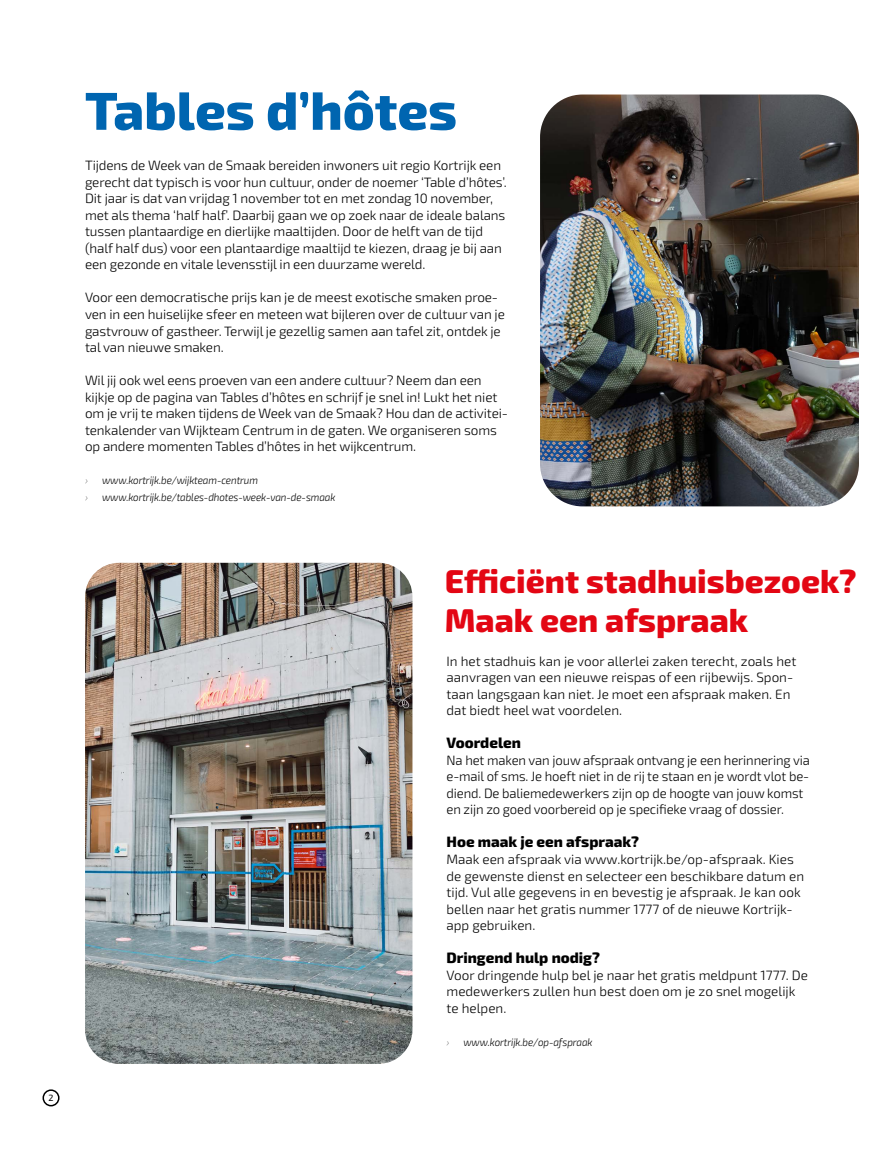
<style>
.page{position:relative;width:893px;height:1149px;background:#fff}
.page>*{position:absolute;margin:0;border:0;box-sizing:border-box;transform-origin:0 0}
.t1{font:800 53.4px "Exo 2";color:#0065b0}
.t2{font:800 33px/39px "Exo 2";color:#e30613}
.t3{font:800 15px "Exo 2";color:#000}
.t4{font:300 13.5px/16.5px "Exo 2";letter-spacing:-.01em;color:#000}
.t5{font:italic 300 10.95px "Exo 2";letter-spacing:-.01em;color:#000;scale:.9 1}
.t6{font:italic 100 10.95px "Exo 2";color:#000;scale:.9 1}
.t7{font:9px "Exo 2";color:#000}
</style>
<div class="page">
<div style="left:43px;top:1089px;width:17px;height:17px;border:2px solid #000;border-radius:50%"></div>
<img style="left:540px;top:94px;width:319px;height:412px">
<img style="left:85px;top:562px;width:327px;height:501px">
<p class="t7" style="left:48px;top:1090px;width:7px">2</p>
<h1 class="t1" style="left:85px;top:69px;width:373px">Tables d’hôtes</h1>
<p class="t4" style="left:85px;top:157px;width:423px">Tijdens de Week van de Smaak bereiden inwoners uit regio Kortrijk een gerecht dat typisch is voor hun cultuur, onder de noemer ‘Table d’hôtes’.<br>Dit jaar is dat van vrijdag 1 november tot en met zondag 10 november, met als thema ‘half half’. Daarbij gaan we op zoek naar de ideale balans tussen plantaardige en dierlijke maaltijden. Door de helft van de tijd (half half dus) voor een plantaardige maaltijd te kiezen, draag je bij aan een gezonde en vitale levensstijl in een duurzame wereld.</p>
<p class="t4" style="left:85px;top:289px;width:421px">Voor een democratische prijs kan je de meest exotische smaken proe&shy;ven in een huiselijke sfeer en meteen wat bijleren over de cultuur van je gastvrouw of gastheer. Terwijl je gezellig samen aan tafel zit, ontdek je tal van nieuwe smaken.</p>
<p class="t4" style="left:85px;top:371px;width:425px">Wil jij ook wel eens proeven van een andere cultuur? Neem dan een kijkje op de pagina van Tables d’hôtes en schrijf je snel in! Lukt het niet om je vrij te maken tijdens de Week van de Smaak? Hou dan de activitei&shy;tenkalender van Wijkteam Centrum in de gaten. We organiseren soms op andere momenten Tables d’hôtes in het wijkcentrum.</p>
<p class="t6" style="left:85px;top:473px;width:5px">›</p>
<p class="t5" style="left:102px;top:472px;width:175px">www.kortrijk.be/wijkteam-centrum</p>
<p class="t6" style="left:85px;top:489px;width:5px">›</p>
<p class="t5" style="left:102px;top:489px;width:261px">www.kortrijk.be/tables-dhotes-week-van-de-smaak</p>
<h2 class="t2" style="left:445px;top:560px;width:413px">Efficiënt stadhuisbezoek?<br>Maak een afspraak</h2>
<p class="t4" style="left:446px;top:652px;width:351px">In het stadhuis kan je voor allerlei zaken terecht, zoals het aanvragen van een nieuwe reispas of een rijbewijs. Spon&shy;taan langsgaan kan niet. Je moet een afspraak maken. En dat biedt heel wat voordelen.</p>
<p class="t3" style="left:446px;top:731px;width:76px">Voordelen</p>
<p class="t4" style="left:446px;top:751px;width:365px">Na het maken van jouw afspraak ontvang je een herinnering via e-mail of sms. Je hoeft niet in de rij te staan en je wordt vlot be&shy;diend. De baliemedewerkers zijn op de hoogte van jouw komst en zijn zo goed voorbereid op je specifieke vraag of dossier.</p>
<p class="t3" style="left:446px;top:830px;width:194px">Hoe maak je een afspraak?</p>
<p class="t4" style="left:446px;top:850px;width:359px">Maak een afspraak via www.kortrijk.be/op-afspraak. Kies de gewenste dienst en selecteer een beschikbare datum en tijd. Vul alle gegevens in en bevestig je afspraak. Je kan ook bellen naar het gratis nummer 1777 of de nieuwe Kortrijk&shy;app gebruiken.</p>
<p class="t3" style="left:446px;top:945px;width:155px">Dringend hulp nodig?</p>
<p class="t4" style="left:446px;top:965px;width:363px">Voor dringende hulp bel je naar het gratis meldpunt 1777. De medewerkers zullen hun best doen om je zo snel mogelijk te helpen.</p>
<p class="t6" style="left:446px;top:1034px;width:5px">›</p>
<p class="t5" style="left:463px;top:1033px;width:145px">www.kortrijk.be/op-afspraak</p>
</div>
